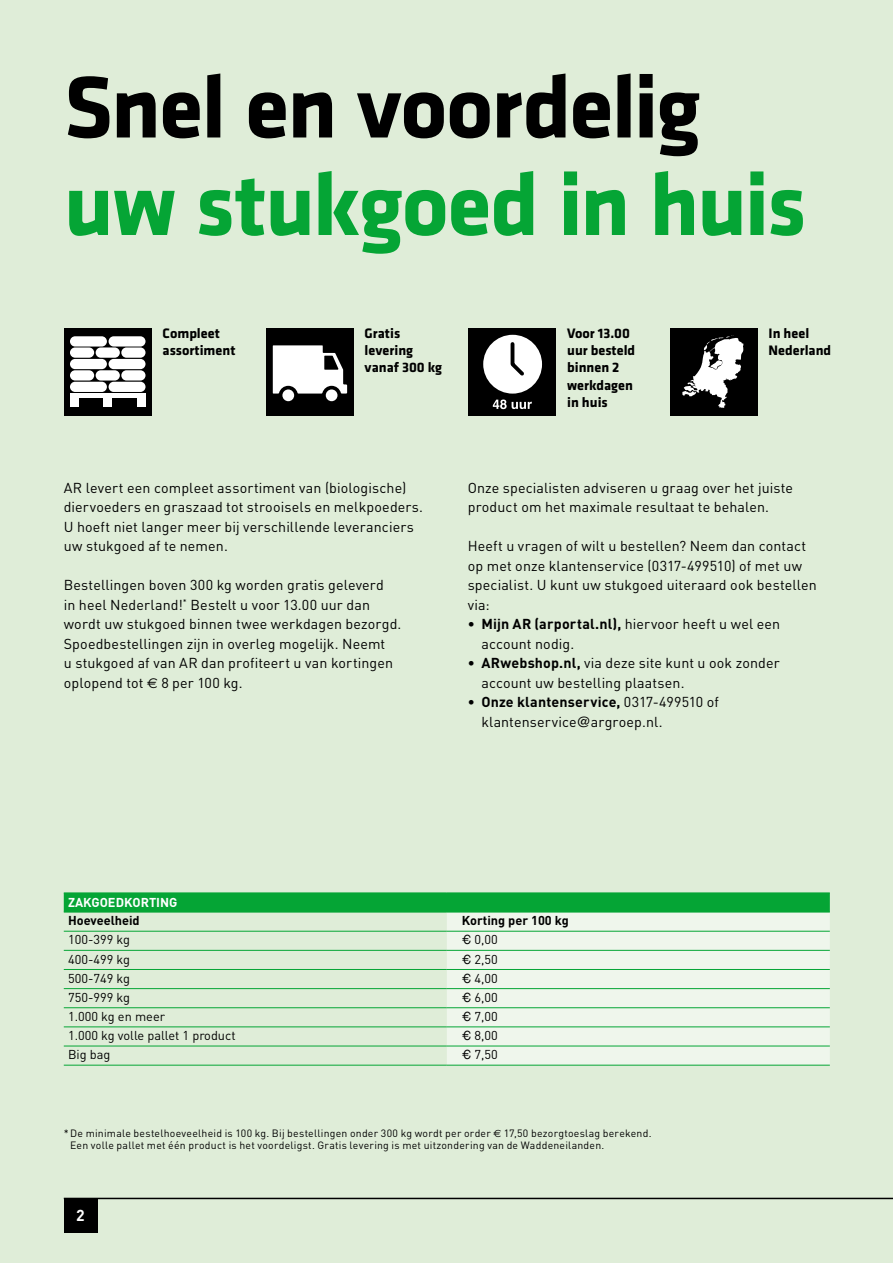
<style>
.page{position:relative;width:893px;height:1263px;background:#dfedd8}
.page>*{position:absolute;margin:0;border:0;box-sizing:border-box;transform-origin:0 0}
.t1{font:700 90.6px "Klavika";letter-spacing:-.015em;color:#05a535}
.t2{font:700 90.6px "Klavika";letter-spacing:-.02em;color:#000}
.t3{font:700 15.75px "DIN";color:#fff}
.t4{font:14.25px/19.5px "DIN";letter-spacing:.01em;color:#000}
.t5{font:700 14.25px/17.1px "Klavika";color:#000}
.t6{font:12.75px "DIN";color:#000}
.t7{font:700 12.75px "DIN";color:#000}
.t8{font:700 12.75px "DIN";color:#fff}
.t9{font:10.5px/12.6px "DIN";letter-spacing:.025em;color:#000}
.s1{font-family:"Euro Sans"}
.s2{font-weight:700}
.s3{font-family:"Helvetica"}
</style>
<div class="page">
<div style="left:64px;top:1199px;width:33px;height:34px;background:#000"></div>
<hr style="left:64px;top:1198px;width:829px;height:1px;background:#000">
<div style="left:670px;top:328px;width:88px;height:87px;background:#000"></div>
<svg style="left:682px;top:335px;width:61px;height:73px"></svg>
<div style="left:64px;top:328px;width:88px;height:87px;background:#000"></div>
<div style="left:70px;top:393px;width:76px;height:5px;background:#fff"></div>
<div style="left:70px;top:397px;width:9px;height:10px;background:#fff"></div>
<div style="left:103px;top:397px;width:9px;height:10px;background:#fff"></div>
<div style="left:137px;top:397px;width:8px;height:10px;background:#fff"></div>
<div style="left:70px;top:382px;width:37px;height:10px;background:#fff;border-radius:5px"></div>
<div style="left:109px;top:382px;width:36px;height:10px;background:#fff;border-radius:5px"></div>
<div style="left:121px;top:370px;width:24px;height:10px;background:#fff;border-radius:5px"></div>
<div style="left:70px;top:370px;width:24px;height:10px;background:#fff;border-radius:5px"></div>
<div style="left:96px;top:370px;width:24px;height:10px;background:#fff;border-radius:5px"></div>
<div style="left:70px;top:359px;width:37px;height:10px;background:#fff;border-radius:5px"></div>
<div style="left:109px;top:359px;width:36px;height:10px;background:#fff;border-radius:5px"></div>
<div style="left:121px;top:347px;width:24px;height:11px;background:#fff;border-radius:5px"></div>
<div style="left:70px;top:347px;width:24px;height:11px;background:#fff;border-radius:5px"></div>
<div style="left:96px;top:347px;width:24px;height:11px;background:#fff;border-radius:5px"></div>
<div style="left:70px;top:336px;width:37px;height:10px;background:#fff;border-radius:5px"></div>
<div style="left:109px;top:336px;width:36px;height:10px;background:#fff;border-radius:5px"></div>
<div style="left:266px;top:328px;width:88px;height:87px;background:#000"></div>
<div style="left:282px;top:389px;width:12px;height:12px;background:#fff;border-radius:50%"></div>
<div style="left:326px;top:389px;width:11px;height:12px;background:#fff;border-radius:50%"></div>
<svg style="left:273px;top:345px;width:74px;height:49px"></svg>
<div style="left:468px;top:328px;width:88px;height:87px;background:#000"></div>
<div style="left:481px;top:332px;width:63px;height:64px;background:#fff;border-radius:50%"></div>
<div style="left:479px;top:330px;width:68px;height:68px;border:5px solid #000;border-radius:50%"></div>
<svg style="left:510px;top:342px;width:14px;height:34px"></svg>
<svg style="left:493px;top:399px;width:39px;height:10px"></svg>
<div style="left:64px;top:894px;width:766px;height:18px;background:#05a535"></div>
<div style="left:447px;top:913px;width:383px;height:152px;background:#eff6ec"></div>
<hr style="left:64px;top:893px;width:383px;height:1px;background:#05a535">
<hr style="left:447px;top:893px;width:383px;height:1px;background:#05a535">
<hr style="left:64px;top:912px;width:383px;height:1px;background:#05a535">
<hr style="left:447px;top:912px;width:383px;height:1px;background:#05a535">
<hr style="left:64px;top:931px;width:383px;height:1px;background:#05a535">
<hr style="left:447px;top:931px;width:383px;height:1px;background:#05a535">
<hr style="left:64px;top:950px;width:383px;height:1px;background:#05a535">
<hr style="left:447px;top:950px;width:383px;height:1px;background:#05a535">
<hr style="left:64px;top:969px;width:383px;height:1px;background:#05a535">
<hr style="left:447px;top:969px;width:383px;height:1px;background:#05a535">
<hr style="left:64px;top:988px;width:383px;height:1px;background:#05a535">
<hr style="left:447px;top:988px;width:383px;height:1px;background:#05a535">
<hr style="left:64px;top:1007px;width:383px;height:1px;background:#05a535">
<hr style="left:447px;top:1007px;width:383px;height:1px;background:#05a535">
<hr style="left:64px;top:1027px;width:383px;height:1px;background:#05a535">
<hr style="left:447px;top:1027px;width:383px;height:1px;background:#05a535">
<hr style="left:64px;top:1046px;width:383px;height:1px;background:#05a535">
<hr style="left:447px;top:1046px;width:383px;height:1px;background:#05a535">
<hr style="left:64px;top:1065px;width:383px;height:1px;background:#05a535">
<hr style="left:447px;top:1065px;width:383px;height:1px;background:#05a535">
<h1 class="t2" style="left:64px;top:58px;width:638px">Snel en voordelig</h1>
<h1 class="t1" style="left:64px;top:156px;width:744px">uw stukgoed in huis</h1>
<p class="t5" style="left:163px;top:325px;width:74px">Compleet assortiment</p>
<p class="t5" style="left:365px;top:325px;width:79px">Gratis levering vanaf 300 kg</p>
<p class="t5" style="left:567px;top:325px;width:70px">Voor 13.00 uur besteld binnen 2 werkdagen in huis</p>
<p class="t5" style="left:769px;top:325px;width:64px">In heel<br>Nederland</p>
<p class="t4" style="left:64px;top:478px;width:361px">AR levert een compleet assortiment van (biologische) diervoeders en graszaad tot strooisels en melkpoeders.<br>U hoeft niet langer meer bij verschillende leveranciers uw stukgoed af te nemen.</p>
<p class="t4" style="left:64px;top:575px;width:339px">Bestellingen boven 300 kg worden gratis geleverd<br>in heel Nederland!<sup>*</sup> Bestelt u voor 13.00 uur dan wordt uw stukgoed binnen twee werkdagen bezorgd.<br>Spoedbestellingen zijn in overleg mogelijk. Neemt<br>u stukgoed af van AR dan profiteert u van kortingen oplopend tot <span class="s1">e</span> 8 per 100 kg.</p>
<p class="t4" style="left:468px;top:478px;width:327px">Onze specialisten adviseren u graag over het juiste product om het maximale resultaat te behalen.</p>
<p class="t4" style="left:468px;top:536px;width:350px">Heeft u vragen of wilt u bestellen? Neem dan contact op met onze klantenservice (0317-499510) of met uw specialist. U kunt uw stukgoed uiteraard ook bestellen via:</p>
<p class="t4" style="left:481px;top:614px;width:300px;text-indent:-14px"><span class="s2">• Mijn AR (arportal.nl),</span> hiervoor heeft u wel een account nodig.</p>
<p class="t4" style="left:481px;top:653px;width:300px;text-indent:-14px"><span class="s2">• ARwebshop.nl,</span> via deze site kunt u ook zonder account uw bestelling plaatsen.</p>
<p class="t4" style="left:481px;top:692px;width:239px;text-indent:-14px"><span class="s2">• Onze klantenservice,</span> 0317-499510 of klantenservice<span class="s3">@</span>argroep.nl.</p>
<p class="t8" style="left:68px;top:894px;width:111px">ZAKGOEDKORTING</p>
<p class="t7" style="left:68px;top:912px;width:73px">Hoeveelheid</p>
<p class="t7" style="left:462px;top:912px;width:109px">Korting per 100 kg</p>
<p class="t6" style="left:68px;top:932px;width:64px">100-399 kg</p>
<p class="t6" style="left:462px;top:932px;width:37px"><span class="s3">€</span> 0,00</p>
<p class="t6" style="left:68px;top:951px;width:64px">400-499 kg</p>
<p class="t6" style="left:462px;top:951px;width:37px"><span class="s3">€</span> 2,50</p>
<p class="t6" style="left:68px;top:970px;width:64px">500-749 kg</p>
<p class="t6" style="left:462px;top:970px;width:37px"><span class="s3">€</span> 4,00</p>
<p class="t6" style="left:68px;top:989px;width:64px">750-999 kg</p>
<p class="t6" style="left:462px;top:989px;width:37px"><span class="s3">€</span> 6,00</p>
<p class="t6" style="left:68px;top:1008px;width:99px">1.000 kg en meer</p>
<p class="t6" style="left:462px;top:1008px;width:37px"><span class="s3">€</span> 7,00</p>
<p class="t6" style="left:68px;top:1027px;width:169px">1.000 kg volle pallet 1 product</p>
<p class="t6" style="left:462px;top:1027px;width:37px"><span class="s3">€</span> 8,00</p>
<p class="t6" style="left:68px;top:1047px;width:44px">Big bag</p>
<p class="t6" style="left:462px;top:1047px;width:37px"><span class="s3">€</span> 7,50</p>
<p class="t9" style="left:70px;top:1126px;width:583px;text-indent:-6px">*De minimale bestelhoeveelheid is 100 kg. Bij bestellingen onder 300 kg wordt per order <span class="s1">€</span> 17,50 bezorgtoeslag berekend.<br>Een volle pallet met één product is het voordeligst. Gratis levering is met uitzondering van de Waddeneilanden.</p>
<p class="t3" style="left:76px;top:1204px;width:10px">2</p>
</div>
